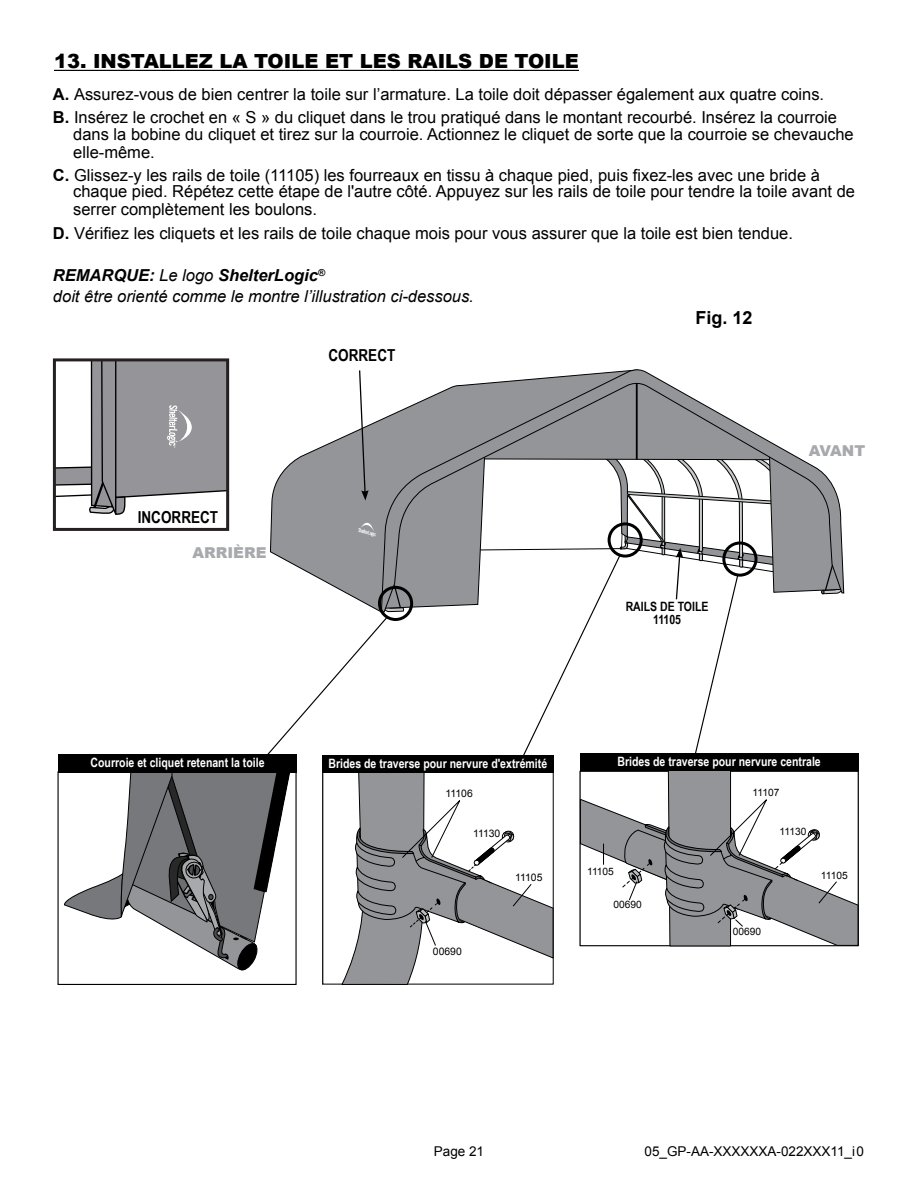
<style>
.page{position:relative;width:918px;height:1188px;background:#fff}
.page>*{position:absolute;margin:0;border:0;box-sizing:border-box;transform-origin:0 0}
.t1{font:900 19.5px "Arial";color:#000}
.t2{font:700 18px "Arial";color:#000}
.t3{font:16.5px/23.2px "Arial";color:#000}
.t4{font:italic 16.5px/21px "Arial";color:#000}
.t5{font:700 16.5px "Arial Narrow";color:#000}
.t6{font:900 15px "Arial";color:#a7a9ac}
.t7{font:13.5px "Arial";color:#000}
.t8{font:700 12.9px "Arial Narrow";color:#fff}
.t9{font:700 12.9px/12.9px "Arial Narrow";color:#000;text-align:center}
.t10{font:10.35px "Arial";color:#000}
.t11{font:10.2px "Arial";color:#000}
.s1{font-weight:700}
</style>
<div class="page">
<svg style="left:54px;top:360px;width:804px;height:625px"></svg>
<hr style="left:54px;top:70px;width:525px;height:1px;background:#000">
<div style="left:58px;top:754px;width:239px;height:19px;background:#000"></div>
<div style="left:580px;top:753px;width:279px;height:18px;background:#000"></div>
<div style="left:322px;top:755px;width:232px;height:17px;background:#000"></div>
<p class="t1" style="left:54px;top:47px;width:526px">13. INSTALLEZ LA TOILE ET LES RAILS DE TOILE</p>
<p class="t3" style="left:53px;top:83px;width:786px"><span class="s1">A.</span> Assurez-vous de bien centrer la toile sur l’armature. La toile doit dépasser également aux quatre coins.<br><span class="s1">B.</span> Insérez le crochet en « S » du cliquet dans le trou pratiqué dans le montant recourbé. Insérez la courroie</p>
<p class="t3" style="left:73px;top:125px;width:782px;line-height:18px">dans la bobine du cliquet et tirez sur la courroie. Actionnez le cliquet de sorte que la courroie se chevauche elle-même.</p>
<p class="t3" style="left:73px;top:167px;width:783px;line-height:16.5px;text-indent:-20px"><span class="s1">C.</span> Glissez-y les rails de toile (11105) les fourreaux en tissu à chaque pied, puis fixez-les avec une bride à chaque pied. Répétez cette étape de l'autre côté. Appuyez sur les rails de toile pour tendre la toile avant de</p>
<p class="t3" style="left:53px;top:198px;width:742px;text-indent:20px">serrer complètement les boulons.<br><span class="s1">D.</span> Vérifiez les cliquets et les rails de toile chaque mois pour vous assurer que la toile est bien tendue.</p>
<p class="t4" style="left:53px;top:265px;width:422px"><span class="s1">REMARQUE:</span> Le logo <span class="s1">ShelterLogic</span><sup>®<br></sup>doit être orienté comme le montre l’illustration ci-dessous.</p>
<p class="t5" style="left:138px;top:505px;width:82px">INCORRECT</p>
<p class="t6" style="left:192px;top:541px;width:76px">ARRIÈRE</p>
<p class="t5" style="left:328px;top:343px;width:68px">CORRECT</p>
<p class="t2" style="left:695px;top:305px;width:59px">Fig. 12</p>
<p class="t6" style="left:809px;top:440px;width:58px">AVANT</p>
<p class="t9" style="left:626px;top:600px;width:84px">RAILS DE TOILE<br>11105</p>
<p class="t8" style="left:91px;top:753px;width:176px">Courroie et cliquet retenant la toile</p>
<p class="t8" style="left:328px;top:754px;width:220px">Brides de traverse pour nervure d'extrémité</p>
<p class="t8" style="left:617px;top:752px;width:205px">Brides de traverse pour nervure centrale</p>
<p class="t10" style="left:445px;top:787px;width:29px">11106</p>
<p class="t10" style="left:473px;top:826px;width:29px">11130</p>
<p class="t10" style="left:515px;top:871px;width:29px">11105</p>
<p class="t10" style="left:433px;top:945px;width:30px">00690</p>
<p class="t11" style="left:587px;top:864px;width:28px">11105</p>
<p class="t11" style="left:613px;top:898px;width:30px">00690</p>
<p class="t11" style="left:753px;top:786px;width:28px">11107</p>
<p class="t11" style="left:780px;top:825px;width:28px">11130</p>
<p class="t11" style="left:821px;top:869px;width:28px">11105</p>
<p class="t11" style="left:733px;top:925px;width:30px">00690</p>
<p class="t7" style="left:434px;top:1142px;width:52px">Page 21</p>
<p class="t7" style="left:645px;top:1142px;width:221px">05_GP-AA-XXXXXXA-022XXX11_i0</p>
</div>
